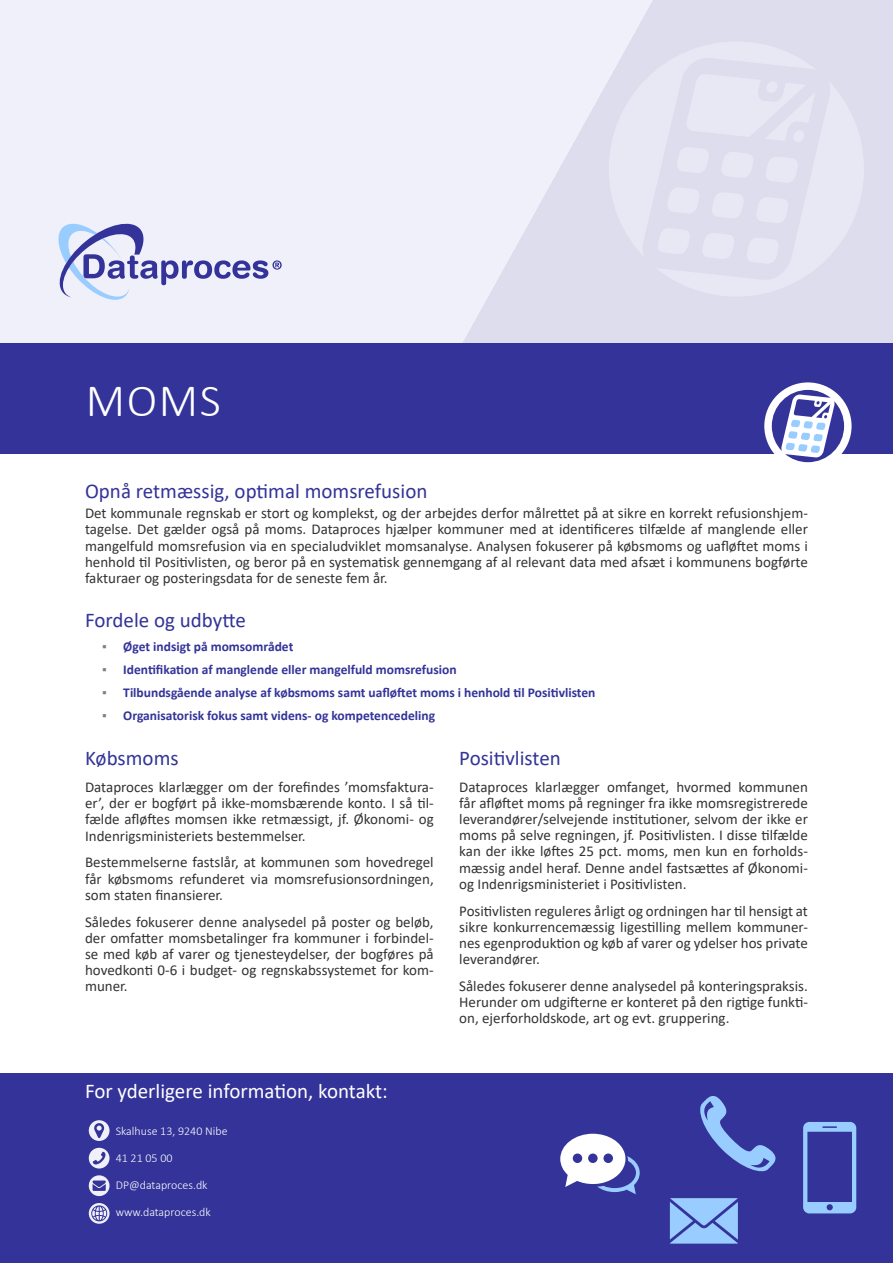
<style>
.page{position:relative;width:893px;height:1263px;background:#fff}
.page>*{position:absolute;margin:0;border:0;box-sizing:border-box;transform-origin:0 0}
.Hvid_overskrift_1{font:300 46.65px "Calibri";color:#fff}
.Mørk_blå_overskrift{font:21px "Calibri";color:#339}
.Mørk_blå_overskrift-2{font:21px "Calibri";color:#fff}
.Sort_Brødtekst_1{font:15px/16.2px "Calibri";color:#333;text-align:justify}
.t1{font:700 13.5px "Calibri";color:#339}
.t2{font:300 12px "Calibri";color:#fff}
.s1{font-weight:400;color:#7f7f7f}
</style>
<div class="page">
<div style="left:653px;top:0;width:240px;height:343px;background:#dde"></div>
<svg style="left:0;top:0;width:653px;height:343px;fill:#f0f0fa"></svg>
<svg style="left:655px;top:81px;width:209px;height:216px;background:#e2e2f1"></svg>
<div style="left:609px;top:41px;width:208px;height:223px;background:#e3e3f2"></div>
<div style="left:0;top:343px;width:893px;height:111px;background:#339"></div>
<div style="left:764px;top:382px;width:87px;height:88px;background:#fff;border-radius:50%"></div>
<svg style="left:772px;top:390px;width:72px;height:72px"></svg>
<svg style="left:58px;top:224px;width:224px;height:76px"></svg>
<div style="left:0;top:1074px;width:893px;height:189px;background:#339"></div>
<svg style="left:89px;top:1148px;width:21px;height:20px"></svg>
<svg style="left:89px;top:1175px;width:21px;height:21px"></svg>
<svg style="left:89px;top:1203px;width:21px;height:21px"></svg>
<svg style="left:89px;top:1120px;width:21px;height:21px"></svg>
<svg style="left:803px;top:1122px;width:53px;height:91px"></svg>
<svg style="left:670px;top:1198px;width:68px;height:45px;background:#8ab6f0"></svg>
<svg style="left:700px;top:1096px;width:76px;height:76px"></svg>
<svg style="left:560px;top:1134px;width:80px;height:60px"></svg>
<p class="Hvid_overskrift_1" style="left:86px;top:371px;width:136px">MOMS</p>
<p class="Mørk_blå_overskrift" style="left:85px;top:476px;width:344px">Opnå retmæssig, optimal momsrefusion</p>
<p class="Sort_Brødtekst_1" style="left:85px;top:505px;width:724px">Det kommunale regnskab er stort og komplekst, og der arbejdes derfor målrettet på at sikre en korrekt refusionshjem&shy;tagelse. Det gælder også på moms. Dataproces hjælper kommuner med at identificeres tilfælde af manglende eller mangelfuld momsrefusion via en specialudviklet momsanalyse. Analysen fokuserer på købsmoms og uafløftet moms i henhold til Positivlisten, og beror på en systematisk gennemgang af al relevant data med afsæt i kommunens bogførte fakturaer og posteringsdata for de seneste fem år.</p>
<p class="Mørk_blå_overskrift" style="left:85px;top:606px;width:162px">Fordele og udbytte</p>
<p class="t1" style="left:102px;top:637px;width:193px"><span class="s1">▪</span> Øget indsigt på momsområdet</p>
<p class="t1" style="left:102px;top:660px;width:356px"><span class="s1">▪</span> Identifikation af manglende eller mangelfuld momsrefusion</p>
<p class="t1" style="left:102px;top:683px;width:495px"><span class="s1">▪</span> Tilbundsgående analyse af købsmoms samt uafløftet moms i henhold til Positivlisten</p>
<p class="t1" style="left:102px;top:706px;width:335px"><span class="s1">▪</span> Organisatorisk fokus samt videns- og kompetencedeling</p>
<p class="Mørk_blå_overskrift" style="left:85px;top:743px;width:95px">Købsmoms</p>
<p class="Mørk_blå_overskrift" style="left:459px;top:743px;width:103px">Positivlisten</p>
<p class="Sort_Brødtekst_1" style="left:85px;top:779px;width:350px">Dataproces klarlægger om der forefindes ’momsfaktura&shy;er’, der er bogført på ikke-momsbærende konto. I så til&shy;fælde afløftes momsen ikke retmæssigt, jf. Økonomi- og Indenrigsministeriets bestemmelser.</p>
<p class="Sort_Brødtekst_1" style="left:85px;top:854px;width:350px">Bestemmelserne fastslår, at kommunen som hovedregel får købsmoms refunderet via momsrefusionsordningen, som staten finansierer.</p>
<p class="Sort_Brødtekst_1" style="left:85px;top:913px;width:350px">Således fokuserer denne analysedel på poster og beløb, der omfatter momsbetalinger fra kommuner i forbindel&shy;se med køb af varer og tjenesteydelser, der bogføres på hovedkonti 0-6 i budget- og regnskabssystemet for kom&shy;muner.</p>
<p class="Mørk_blå_overskrift-2" style="left:85px;top:1076px;width:304px">For yderligere information, kontakt:</p>
<p class="t2" style="left:116px;top:1123px;width:113px">Skalhuse 13, 9240 Nibe</p>
<p class="t2" style="left:116px;top:1150px;width:58px">41 21 05 00</p>
<p class="t2" style="left:116px;top:1177px;width:93px">DP@dataproces.dk</p>
<p class="t2" style="left:116px;top:1205px;width:97px">www.dataproces.dk</p>
<p class="Sort_Brødtekst_1" style="left:459px;top:778px;width:350px">Dataproces klarlægger omfanget, hvormed kommunen får afløftet moms på regninger fra ikke momsregistrerede leverandører/selvejende institutioner, selvom der ikke er moms på selve regningen, jf. Positivlisten. I disse tilfælde kan der ikke løftes 25 pct. moms, men kun en forholds&shy;mæssig andel heraf. Denne andel fastsættes af Økonomi&shy;og Indenrigsministeriet i Positivlisten.</p>
<p class="Sort_Brødtekst_1" style="left:459px;top:902px;width:350px">Positivlisten reguleres årligt og ordningen har til hensigt at sikre konkurrencemæssig ligestilling mellem kommuner&shy;nes egenproduktion og køb af varer og ydelser hos private leverandører.</p>
<p class="Sort_Brødtekst_1" style="left:459px;top:977px;width:350px">Således fokuserer denne analysedel på konteringspraksis.<br>Herunder om udgifterne er konteret på den rigtige funkti&shy;on, ejerforholdskode, art og evt. gruppering.</p>
</div>
